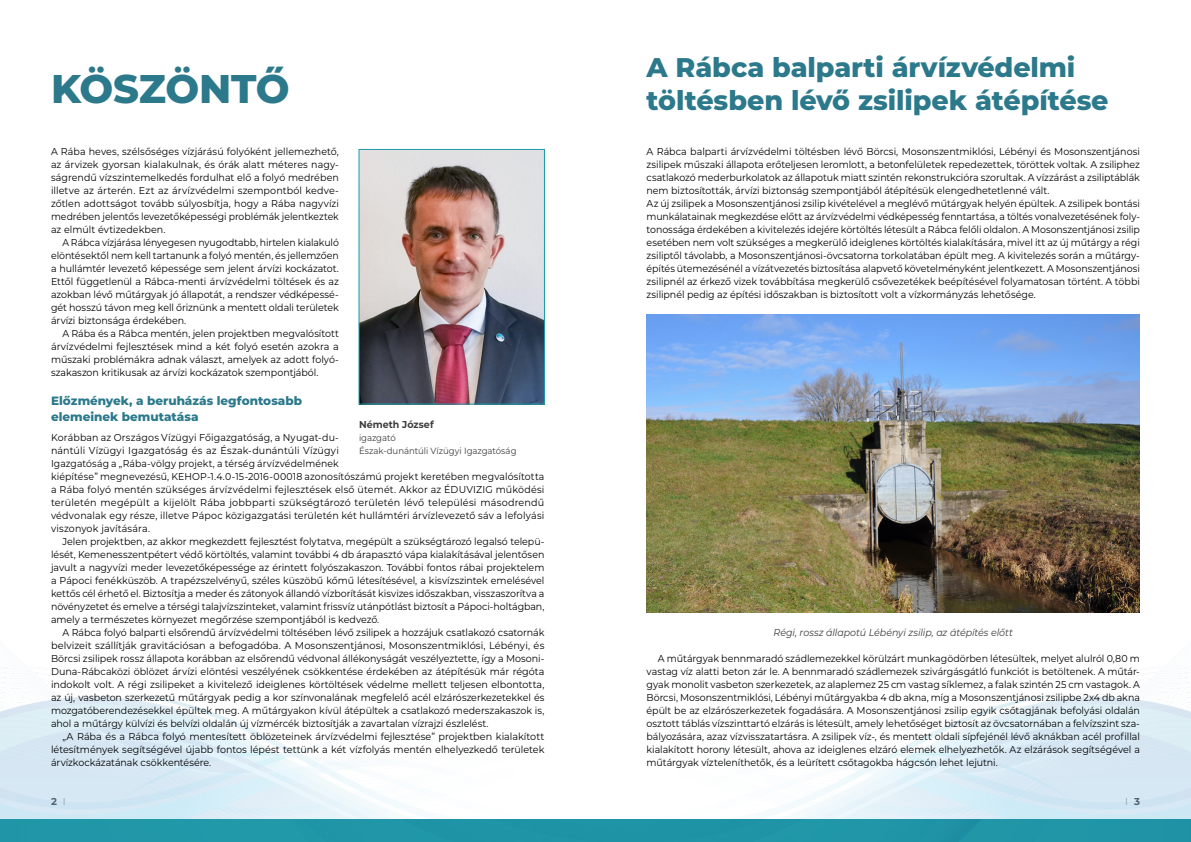
<style>
.page{position:relative;width:1191px;height:842px;background:#fff}
.page>*{position:absolute;margin:0;border:0;box-sizing:border-box;transform-origin:0 0}
.t1{font:800 40px "Montserrat";letter-spacing:-.01em;color:#2b798b}
.t2{font:800 27px/32.4px "Montserrat";letter-spacing:-.005em;color:#2b798b}
.t3{font:800 12px/16px "Montserrat";color:#2b798b}
.t4{font:10px/13px "Montserrat";color:#000;text-align:justify;scale:.95 1}
.t5{font:10px/13px "Montserrat";color:#000;scale:.96 1}
.t6{font:10px/13px "Montserrat";color:#000;text-align:justify;scale:.94 1}
.t7{font:10px/13px "Montserrat";color:#000;text-align:justify}
.t8{font:italic 10px "Montserrat";letter-spacing:-.005em;color:#3c3c3b;scale:.95 1}
.t9{font:700 10px "Montserrat";letter-spacing:.005em;color:#3c3c3b;scale:.95 1}
.t10{font:700 10px "Montserrat";color:#566271}
.t11{font:300 10px "Montserrat";color:#7c8795}
.t12{font:9px/13px "Montserrat";letter-spacing:-.005em;color:#3c3c3b;scale:.95 1}
.s1{font-weight:300;color:#7c8795}
.s2{font-weight:700;color:#566271}
</style>
<div class="page">
<div style="left:0;top:819px;width:1191px;height:23px;background:#2095a7"></div>
<img style="left:361px;top:151px;width:182px;height:251px">
<div style="left:359px;top:149px;width:186px;height:255px;border:1px solid #229aa9"></div>
<img style="left:646px;top:315px;width:494px;height:298px">
<h1 class="t1" style="left:51px;top:60px;width:240px">KÖSZÖNTŐ</h1>
<p class="t4" style="left:51px;top:145px;width:304px">A Rába heves, szélsőséges vízjárású folyóként jellemezhető, az árvizek gyorsan kialakulnak, és órák alatt méteres nagy&shy;ságrendű vízszintemelkedés fordulhat elő a folyó medrében illetve az árterén. Ezt az árvízvédelmi szempontból kedve&shy;zőtlen adottságot tovább súlyosbítja, hogy a Rába nagyvízi medrében jelentős levezetőképességi problémák jelentkeztek az elmúlt évtizedekben.</p>
<p class="t6" style="left:51px;top:236px;width:308px;text-indent:11px">A Rábca vízjárása lényegesen nyugodtabb, hirtelen kialakuló elöntésektől nem kell tartanunk a folyó mentén, és jellemzően a hullámtér levezető képessége sem jelent árvízi kockázatot.<br>Ettől függetlenül a Rábca-menti árvízvédelmi töltések és az azokban lévő műtárgyak jó állapotát, a rendszer védképessé&shy;gét hosszú távon meg kell őriznünk a mentett oldali területek árvízi biztonsága érdekében.</p>
<p class="t4" style="left:51px;top:327px;width:304px;text-indent:11px">A Rába és a Rábca mentén, jelen projektben megvalósított árvízvédelmi fejlesztések mind a két folyó esetén azokra a műszaki problémákra adnak választ, amelyek az adott folyó&shy;szakaszon kritikusak az árvízi kockázatok szempontjából.</p>
<p class="t3" style="left:51px;top:392px;width:253px">Előzmények, a beruházás legfontosabb elemeinek bemutatása</p>
<p class="t4" style="left:51px;top:431px;width:521px;text-align:left">Korábban az Országos Vízügyi Főigazgatóság, a Nyugat-du-<br>nántúli Vízügyi Igazgatóság és az Észak-dunántúli Vízügyi<br>Igazgatóság a „Rába-völgy projekt, a térség árvízvédelmének<br>kiépítése” megnevezésű, KEHOP-1.4.0-15-2016-00018 azonosítószámú projekt keretében megvalósította a Rába folyó mentén szükséges árvízvédelmi fejlesztések első ütemét. Akkor az ÉDUVIZIG működési területén megépült a kijelölt Rába jobbparti szükségtározó területén lévő települési másodrendű védvonalak egy része, illetve Pápoc közigazgatási területén két hullámtéri árvízlevezető sáv a lefolyási viszonyok javítására.</p>
<p class="t4" style="left:51px;top:535px;width:521px;text-indent:11px">Jelen projektben, az akkor megkezdett fejlesztést folytatva, megépült a szükségtározó legalsó telepü&shy;lését, Kemenesszentpétert védő körtöltés, valamint további 4 db árapasztó vápa kialakításával jelentősen javult a nagyvízi meder levezetőképessége az érintett folyószakaszon. További fontos rábai projektelem a Pápoci fenékküszöb. A trapézszelvényű, széles küszöbű kőmű létesítésével, a kisvízszintek emelésével kettős cél érhető el. Biztosítja a meder és zátonyok állandó vízborítását kisvizes időszakban, visszaszorítva a növényzetet és emelve a térségi talajvízszinteket, valamint frissvíz utánpótlást biztosít a Pápoci-holtágban, amely a természetes környezet megőrzése szempontjából is kedvező.</p>
<p class="t4" style="left:51px;top:626px;width:521px;text-indent:11px">A Rábca folyó balparti elsőrendű árvízvédelmi töltésében lévő zsilipek a hozzájuk csatlakozó csatornák belvizeit szállítják gravitációsan a befogadóba. A Mosonszentjánosi, Mosonszentmiklósi, Lébényi, és Börcsi zsilipek rossz állapota korábban az elsőrendű védvonal állékonyságát veszélyeztette, így a Mosoni-Duna-Rábcaközi öblözet árvízi elöntési veszélyének csökkentése érdekében az átépítésük már régóta indokolt volt. A régi zsilipeket a kivitelező ideiglenes körtöltések védelme mellett teljesen elbontotta, az új, vasbeton szerkezetű műtárgyak pedig a kor színvonalának megfelelő acél elzárószerkezetekkel és mozgatóberendezésekkel épültek meg. A műtárgyakon kívül átépültek a csatlakozó mederszakaszok is, ahol a műtárgy külvízi és belvízi oldalán új vízmércék biztosítják a zavartalan vízrajzi észlelést.</p>
<p class="t7" style="left:51px;top:730px;width:495px;text-indent:11px">„A Rába és a Rábca folyó mentesített öblözeteinek árvízvédelmi fejlesztése” projektben kialakított létesítmények segítségével újabb fontos lépést tettünk a két vízfolyás mentén elhelyezkedő területek árvízkockázatának csökkentésére.</p>
<p class="t9" style="left:359px;top:417px;width:80px">Németh József</p>
<p class="t12" style="left:359px;top:431px;width:167px">igazgató<br>Észak-dunántúli Vízügyi Igazgatóság</p>
<h2 class="t2" style="left:646px;top:50px;width:463px">A Rábca balparti árvízvédelmi töltésben lévő zsilipek átépítése</h2>
<p class="t5" style="left:646px;top:145px;width:515px">A Rábca balparti árvízvédelmi töltésben lévő Börcsi, Mosonszentmiklósi, Lébényi és Mosonszentjánosi zsilipek műszaki állapota erőteljesen leromlott, a betonfelületek repedezettek, töröttek voltak. A zsiliphez csatlakozó mederburkolatok az állapotuk miatt szintén rekonstrukcióra szorultak. A vízzárást a zsiliptáblák nem biztosították, árvízi biztonság szempontjából átépítésük elengedhetetlenné vált.<br>Az új zsilipek a Mosonszentjánosi zsilip kivételével a meglévő műtárgyak helyén épültek. A zsilipek bontási munkálatainak megkezdése előtt az árvízvédelmi védképesség fenntartása, a töltés vonalvezetésének foly&shy;tonossága érdekében a kivitelezés idejére körtöltés létesült a Rábca felőli oldalon. A Mosonszentjánosi zsilip esetében nem volt szükséges a megkerülő ideiglenes körtöltés kialakítására, mivel itt az új műtárgy a régi zsiliptől távolabb, a Mosonszentjánosi-övcsatorna torkolatában épült meg. A kivitelezés során a műtárgy&shy;építés ütemezésénél a vízátvezetés biztosítása alapvető követelményként jelentkezett. A Mosonszentjánosi zsilipnél az érkező vizek továbbítása megkerülő csővezetékek beépítésével folyamatosan történt. A többi zsilipnél pedig az építési időszakban is biztosított volt a vízkormányzás lehetősége.</p>
<p class="t8" style="left:773px;top:626px;width:254px">Régi, rossz állapotú Lébényi zsilip, az átépítés előtt</p>
<p class="t4" style="left:646px;top:652px;width:521px;text-indent:11px">A műtárgyak bennmaradó szádlemezekkel körülzárt munkagödörben létesültek, melyet alulról 0,80 m vastag víz alatti beton zár le. A bennmaradó szádlemezek szivárgásgátló funkciót is betöltenek. A műtár&shy;gyak monolit vasbeton szerkezetek, az alaplemez 25 cm vastag síklemez, a falak szintén 25 cm vastagok. A Börcsi, Mosonszentmiklósi, Lébényi műtárgyakba 4 db akna, míg a Mosonszentjánosi zsilipbe 2x4 db akna épült be az elzárószerkezetek fogadására. A Mosonszentjánosi zsilip egyik csőtagjának befolyási oldalán osztott táblás vízszinttartó elzárás is létesült, amely lehetőséget biztosít az övcsatornában a felvízszint sza&shy;bályozására, azaz vízvisszatartásra. A zsilipek víz-, és mentett oldali sípfejénél lévő aknákban acél profillal kialakított horony létesült, ahova az ideiglenes elzáró elemek elhelyezhetők. Az elzárások segítségével a műtárgyak vízteleníthetők, és a leürített csőtagokba hágcsón lehet lejutni.</p>
<p class="t10" style="left:51px;top:794px;width:16px">2 <span class="s1">I</span></p>
<p class="t11" style="left:1125px;top:795px;width:16px">I <span class="s2">3</span></p>
</div>
